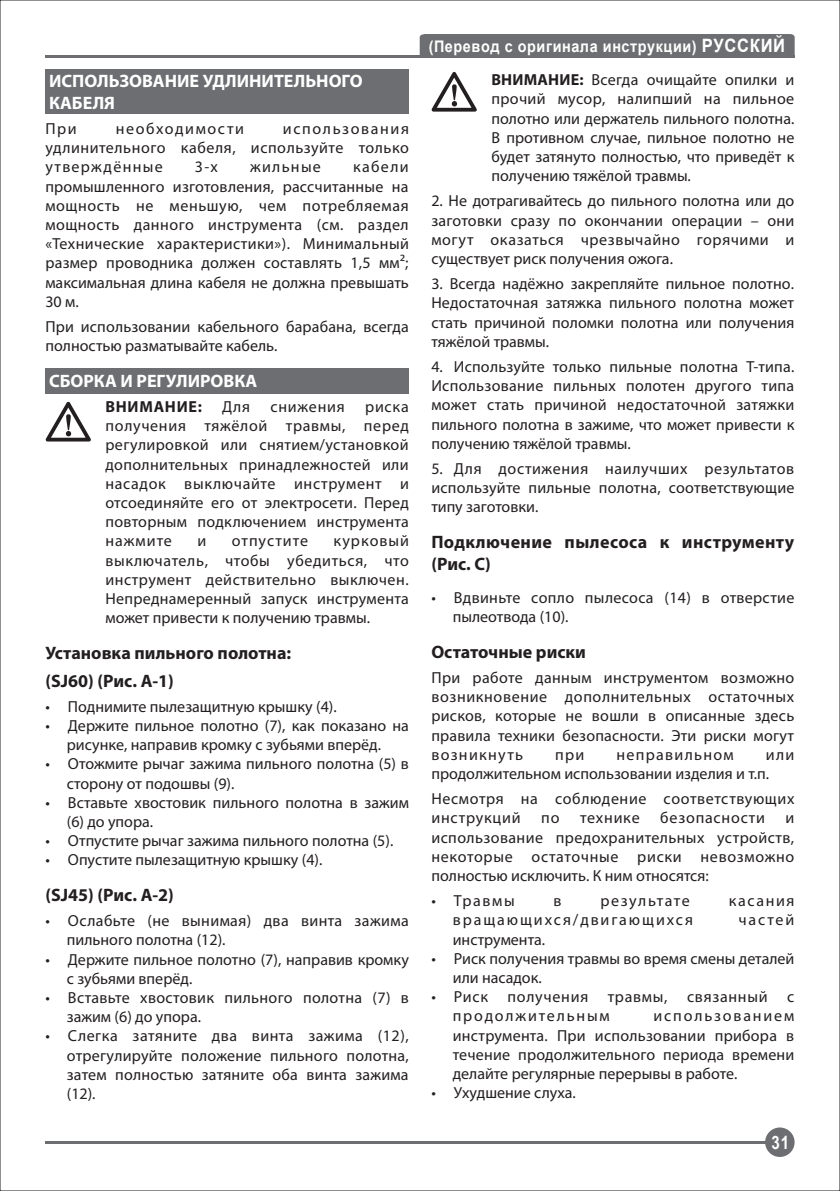
<style>
.page{position:relative;width:840px;height:1191px;background:#fff}
.page>*{position:absolute;margin:0;border:0;box-sizing:border-box;transform-origin:0 0}
.t1{font:700 18.4px "Arial Narrow";color:#fff}
.t2{font:700 18px/27.6px "Myriad Pro";color:#231f20}
.t3{font:700 18px/21.6px "Myriad Pro";color:#fff}
.t4{font:700 18px/21.6px "Myriad Pro";letter-spacing:.02em;color:#231f20}
.t5{font:16px/19.2px "Myriad Pro";letter-spacing:.005em;color:#231f20;text-align:justify}
.t6{font:16px/19.2px "Myriad Pro";letter-spacing:.025em;color:#231f20}
.t7{font:16px/19.2px "Myriad Pro";letter-spacing:.045em;color:#231f20}
.t8{font:16px/19.2px "Myriad Pro";letter-spacing:.04em;color:#231f20}
.t9{font:700 16px "Arial";letter-spacing:.04em;color:#fff;scale:.9 1}
.t10{font:16px "Myriad Pro";letter-spacing:.12em;color:#231f20}
.t11{font:16px "Myriad Pro";letter-spacing:.05em;color:#231f20}
.t12{font:16px "Myriad Pro";letter-spacing:.08em;color:#231f20}
.t13{font:16px "Myriad Pro";letter-spacing:.1em;color:#231f20}
.t14{font:16px "Myriad Pro";letter-spacing:.095em;color:#231f20}
.t15{font:700 16px "Myriad Pro";letter-spacing:.045em;color:#231f20}
.t16{font:16px "Myriad Pro";letter-spacing:.055em;color:#231f20}
.t17{font:16px "Myriad Pro";letter-spacing:.105em;color:#231f20}
.s1{font-size:18.4px}
.s2{font-weight:700}
</style>
<div class="page">
<div style="left:45px;top:368px;width:363px;height:26px;background:#6d6e71"></div>
<div style="left:419px;top:34px;width:375px;height:22px;background:#6d6e71"></div>
<hr style="left:45px;top:56px;width:749px;height:2px;background:#6d6e71">
<hr style="left:45px;top:1141px;width:727px;height:2px;background:#6d6e71">
<div style="left:764px;top:1127px;width:30px;height:30px;background:#6d6e71;border-radius:50%"></div>
<svg style="left:46px;top:402px;width:45px;height:39px"></svg>
<svg style="left:431px;top:72px;width:45px;height:40px"></svg>
<div style="left:45px;top:69px;width:363px;height:45px;background:#6d6e71"></div>
<p class="t3" style="left:49px;top:70px;width:315px">ИСПОЛЬЗОВАНИЕ УДЛИНИТЕЛЬНОГО<br>КАБЕЛЯ</p>
<p class="t5" style="left:45px;top:119px;width:33px">При</p>
<p class="t13" style="left:116px;top:119px;width:130px">необходимости</p>
<p class="t5" style="left:45px;top:119px;width:365px;text-indent:237px">использования удлинительного кабеля, используйте только утверждённые</p>
<p class="t5" style="left:45px;top:157px;width:365px;text-indent:307px">кабели промышленного изготовления, рассчитанные на мощность не меньшую, чем потребляемая мощность данного инструмента (см. раздел «Технические характеристики»). Минимальный размер проводника должен составлять 1,5 мм²; максимальная длина кабеля не должна превышать 30 м.</p>
<p class="t5" style="left:45px;top:317px;width:365px">При использовании кабельного барабана, всегда полностью разматывайте кабель.</p>
<p class="t3" style="left:49px;top:369px;width:210px">СБОРКА И РЕГУЛИРОВКА</p>
<p class="t15" style="left:105px;top:396px;width:98px">ВНИМАНИЕ:</p>
<p class="t5" style="left:222px;top:397px;width:29px">Для</p>
<p class="t11" style="left:270px;top:397px;width:76px">снижения</p>
<p class="t5" style="left:195px;top:157px;width:25px">3-х</p>
<p class="t12" style="left:250px;top:157px;width:72px">жильные</p>
<p class="t5" style="left:105px;top:397px;width:305px;text-indent:259px">риска получения тяжёлой травмы, перед регулировкой или снятием/установкой дополнительных принадлежностей или насадок выключайте инструмент и отсоединяйте его от электросети. Перед повторным подключением инструмента нажмите</p>
<p class="t5" style="left:105px;top:531px;width:305px;text-indent:228px">курковый выключатель, чтобы убедиться, что инструмент действительно выключен.<br>Непреднамеренный запуск инструмента может привести к получению травмы.</p>
<p class="t2" style="left:45px;top:638px;width:247px">Установка пильного полотна: (SJ60) (Рис. A-1)</p>
<p class="t5" style="left:45px;top:696px;width:293px">• Поднимите пылезащитную крышку (4).</p>
<p class="t5" style="left:45px;top:715px;width:365px;text-align:center">• Держите пильное полотно (7), как показано на рисунке, направив кромку с зубьями вперёд.</p>
<p class="t5" style="left:67px;top:754px;width:343px;text-indent:-21px">• Отожмите рычаг зажима пильного полотна (5) в сторону от подошвы (9).</p>
<p class="t5" style="left:67px;top:792px;width:343px;text-indent:-21px">• Вставьте хвостовик пильного полотна в зажим (6) до упора.</p>
<p class="t5" style="left:45px;top:831px;width:349px">• Отпустите рычаг зажима пильного полотна (5).</p>
<p class="t5" style="left:45px;top:850px;width:278px">• Опустите пылезащитную крышку (4).</p>
<p class="t2" style="left:45px;top:880px;width:130px">(SJ45) (Рис. A-2)</p>
<p class="t6" style="left:67px;top:911px;width:343px;text-indent:-21px">• Ослабьте (не вынимая) два винта зажима пильного полотна (12).</p>
<p class="t5" style="left:67px;top:949px;width:343px;text-indent:-21px">• Держите пильное полотно (7), направив кромку с зубьями вперёд.</p>
<p class="t5" style="left:67px;top:987px;width:343px;text-indent:-21px">• Вставьте хвостовик пильного полотна (7) в зажим (6) до упора.</p>
<p class="t5" style="left:67px;top:1026px;width:343px;text-indent:-21px">• Слегка затяните два винта зажима (12), отрегулируйте положение пильного полотна, затем полностью затяните оба винта зажима (12).</p>
<p class="t5" style="left:197px;top:531px;width:10px">и</p>
<p class="t16" style="left:232px;top:531px;width:78px">отпустите</p>
<p class="t9" style="left:428px;top:36px;width:397px">(Перевод с оригинала инструкции) <span class="s1">РУССКИЙ</span></p>
<p class="t5" style="left:491px;top:70px;width:304px"><span class="s2">ВНИМАНИЕ:</span> Всегда очищайте опилки и прочий мусор, налипший на пильное полотно или держатель пильного полотна.<br>В противном случае, пильное полотно не будет затянуто полностью, что приведёт к получению тяжёлой травмы.</p>
<p class="t5" style="left:431px;top:191px;width:364px">2. Не дотрагивайтесь до пильного полотна или до заготовки сразу по окончании операции – они могут оказаться чрезвычайно горячими и существует риск получения ожога.</p>
<p class="t5" style="left:431px;top:274px;width:364px">3. Всегда надёжно закрепляйте пильное полотно.<br>Недостаточная затяжка пильного полотна может стать причиной поломки полотна или получения тяжёлой травмы.</p>
<p class="t5" style="left:431px;top:357px;width:364px">4. Используйте только пильные полотна Т-типа.<br>Использование пильных полотен другого типа может стать причиной недостаточной затяжки пильного полотна в зажиме, что может привести к получению тяжёлой травмы.</p>
<p class="t5" style="left:431px;top:459px;width:364px">5. Для достижения наилучших результатов используйте пильные полотна, соответствующие типу заготовки.</p>
<p class="t4" style="left:431px;top:530px;width:364px">Подключение пылесоса к инструменту (Рис. С)</p>
<p class="t5" style="left:452px;top:587px;width:343px;text-indent:-21px">• Вдвиньте сопло пылесоса (14) в отверстие пылеотвода (10).</p>
<p class="t2" style="left:431px;top:637px;width:156px">Остаточные риски</p>
<p class="t5" style="left:431px;top:667px;width:364px">При работе данным инструментом возможно возникновение дополнительных остаточных рисков, которые не вошли в описанные здесь правила техники безопасности. Эти риски могут возникнуть</p>
<p class="t5" style="left:555px;top:744px;width:31px">при</p>
<p class="t12" style="left:616px;top:744px;width:119px">неправильном</p>
<p class="t5" style="left:431px;top:744px;width:364px;text-indent:334px">или продолжительном использовании изделия и т.п.</p>
<p class="t8" style="left:431px;top:789px;width:364px">Несмотря на соблюдение соответствующих инструкций</p>
<p class="t5" style="left:541px;top:808px;width:20px">по</p>
<p class="t7" style="left:579px;top:808px;width:61px">технике</p>
<p class="t11" style="left:660px;top:808px;width:106px">безопасности</p>
<p class="t5" style="left:431px;top:808px;width:364px;text-indent:354px">и использование предохранительных устройств, некоторые остаточные риски невозможно полностью исключить. К ним относятся:</p>
<p class="t5" style="left:431px;top:891px;width:85px">• Травмы</p>
<p class="t5" style="left:553px;top:891px;width:9px">в</p>
<p class="t14" style="left:600px;top:891px;width:91px">результате</p>
<p class="t17" style="left:728px;top:891px;width:67px">касания</p>
<p class="t10" style="left:452px;top:910px;width:242px">вращающихся/двигающихся</p>
<p class="t5" style="left:738px;top:910px;width:58px">частей</p>
<p class="t5" style="left:452px;top:929px;width:94px">инструмента.</p>
<p class="t5" style="left:452px;top:948px;width:343px;text-indent:-21px">• Риск получения травмы во время смены деталей или насадок.</p>
<p class="t7" style="left:452px;top:987px;width:343px;text-indent:-21px">• Риск получения травмы, связанный с продолжительным</p>
<p class="t5" style="left:452px;top:1006px;width:343px;text-indent:201px">использованием инструмента. При использовании прибора в течение продолжительного периода времени делайте регулярные перерывы в работе.</p>
<p class="t5" style="left:431px;top:1083px;width:146px">• Ухудшение слуха.</p>
<p class="t1" style="left:771px;top:1131px;width:19px">31</p>
</div>
